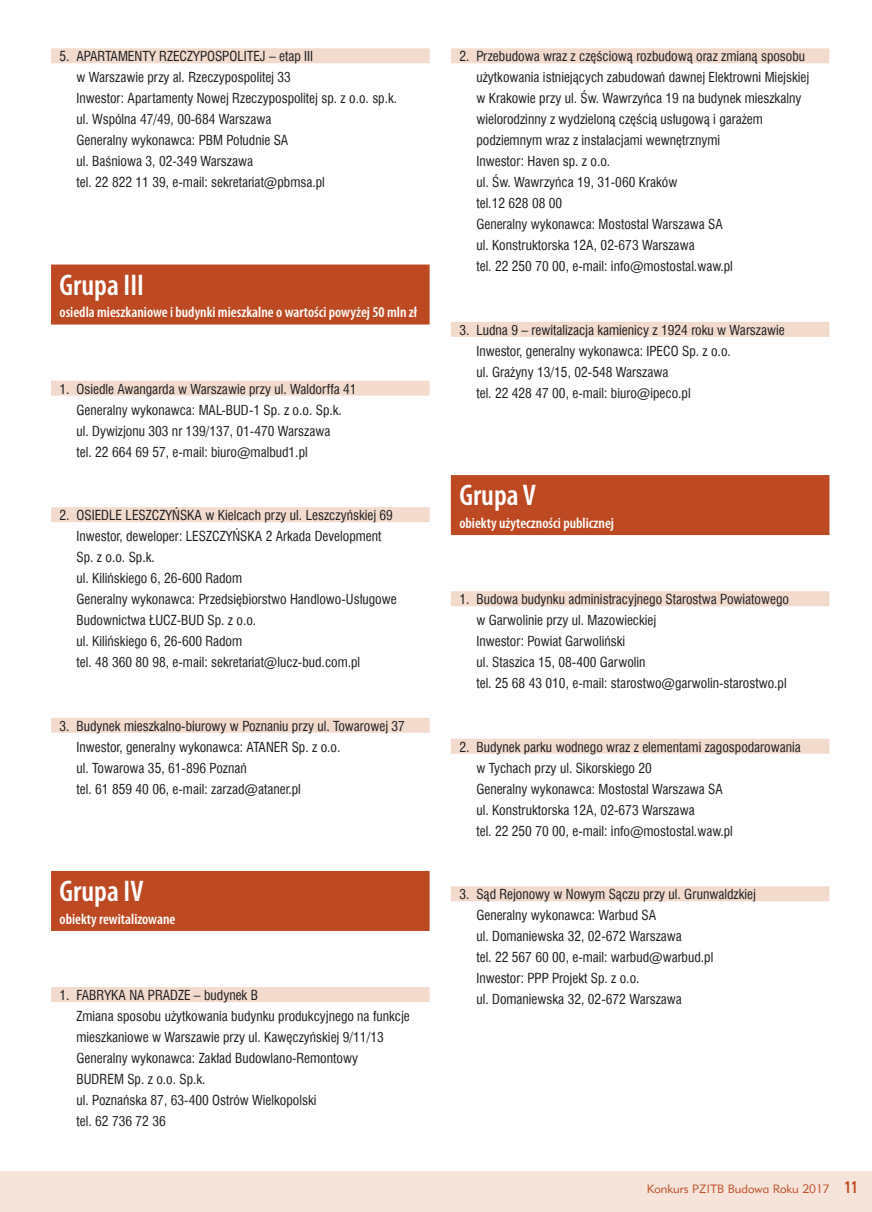
<style>
.page{position:relative;width:872px;height:1212px;background:#fff}
.page>*{position:absolute;margin:0;border:0;box-sizing:border-box;transform-origin:0 0}
.t1{font:600 condensed 30px "Myriad Pro";color:#fff}
.t2{font:600 condensed 15px "Myriad Pro";color:#fff}
.t3{font:13.5px/21px "Swis 721 Cn EU";color:#1b1c20}
.t4{font:12px "Geometric 415 Lt EU";color:#bd4922}
.s1{font-family:"Myriad Pro";font-weight:700;font-size:18px}
</style>
<div class="page">
<div style="left:0;top:1171px;width:872px;height:41px;background:#f6e4da"></div>
<div style="left:51px;top:48px;width:378px;height:15px;background:#f2dbcd"></div>
<div style="left:51px;top:264px;width:378px;height:60px;background:#bd4922"></div>
<div style="left:51px;top:381px;width:378px;height:15px;background:#f2dbcd"></div>
<div style="left:51px;top:507px;width:378px;height:15px;background:#f2dbcd"></div>
<div style="left:51px;top:718px;width:378px;height:15px;background:#f2dbcd"></div>
<div style="left:51px;top:871px;width:378px;height:60px;background:#bd4922"></div>
<div style="left:51px;top:987px;width:378px;height:15px;background:#f2dbcd"></div>
<div style="left:451px;top:48px;width:378px;height:15px;background:#f2dbcd"></div>
<div style="left:451px;top:322px;width:378px;height:15px;background:#f2dbcd"></div>
<div style="left:451px;top:475px;width:378px;height:60px;background:#bd4922"></div>
<div style="left:451px;top:591px;width:378px;height:15px;background:#f2dbcd"></div>
<div style="left:451px;top:739px;width:378px;height:15px;background:#f2dbcd"></div>
<div style="left:451px;top:886px;width:378px;height:15px;background:#f2dbcd"></div>
<p class="t3" style="left:77px;top:46px;width:322px;text-indent:-17px">5. APARTAMENTY RZECZYPOSPOLITEJ – etap III<br>w Warszawie przy al. Rzeczypospolitej 33<br>Inwestor: Apartamenty Nowej Rzeczypospolitej sp. z o.o. sp.k. ul. Wspólna 47/49, 00-684 Warszawa<br>Generalny wykonawca: PBM Południe SA<br>ul. Baśniowa 3, 02-349 Warszawa<br>tel. 22 822 11 39, e-mail: sekretariat@pbmsa.pl</p>
<h1 class="t1" style="left:60px;top:268px;width:86px">Grupa III</h1>
<p class="t2" style="left:60px;top:304px;width:359px">osiedla mieszkaniowe i budynki mieszkalne o wartości powyżej 50 mln zł</p>
<p class="t3" style="left:77px;top:378px;width:282px;text-indent:-17px">1. Osiedle Awangarda w Warszawie przy ul. Waldorffa 41<br>Generalny wykonawca: MAL-BUD-1 Sp. z o.o. Sp.k. ul. Dywizjonu 303 nr 139/137, 01-470 Warszawa<br>tel. 22 664 69 57, e-mail: biuro@malbud1.pl</p>
<p class="t3" style="left:77px;top:505px;width:322px;text-indent:-17px">2. OSIEDLE LESZCZYŃSKA w Kielcach przy ul. Leszczyńskiej 69<br>Inwestor, deweloper: LESZCZYŃSKA 2 Arkada Development Sp. z o.o. Sp.k.<br>ul. Kilińskiego 6, 26-600 Radom<br>Generalny wykonawca: Przedsiębiorstwo Handlowo-Usługowe Budownictwa ŁUCZ-BUD Sp. z o.o.<br>ul. Kilińskiego 6, 26-600 Radom<br>tel. 48 360 80 98, e-mail: sekretariat@lucz-bud.com.pl</p>
<p class="t3" style="left:77px;top:715px;width:330px;text-indent:-17px">3. Budynek mieszkalno-biurowy w Poznaniu przy ul. Towarowej 37<br>Inwestor, generalny wykonawca: ATANER Sp. z o.o.<br>ul. Towarowa 35, 61-896 Poznań<br>tel. 61 859 40 06, e-mail: zarzad@ataner.pl</p>
<h1 class="t1" style="left:60px;top:875px;width:85px">Grupa IV</h1>
<p class="t2" style="left:60px;top:910px;width:117px">obiekty rewitalizowane</p>
<p class="t3" style="left:77px;top:984px;width:335px;text-indent:-17px">1. FABRYKA NA PRADZE – budynek B<br>Zmiana sposobu użytkowania budynku produkcyjnego na funkcje mieszkaniowe w Warszawie przy ul. Kawęczyńskiej 9/11/13<br>Generalny wykonawca: Zakład Budowlano-Remontowy<br>BUDREM Sp. z o.o. Sp.k.<br>ul. Poznańska 87, 63-400 Ostrów Wielkopolski<br>tel. 62 736 72 36</p>
<p class="t3" style="left:476px;top:46px;width:334px;text-indent:-17px">2. Przebudowa wraz z częściową rozbudową oraz zmianą sposobu użytkowania istniejących zabudowań dawnej Elektrowni Miejskiej w Krakowie przy ul. Św. Wawrzyńca 19 na budynek mieszkalny wielorodzinny z wydzieloną częścią usługową i garażem podziemnym wraz z instalacjami wewnętrznymi<br>Inwestor: Haven sp. z o.o.<br>ul. Św. Wawrzyńca 19, 31-060 Kraków<br>tel.12 628 08 00<br>Generalny wykonawca: Mostostal Warszawa SA<br>ul. Konstruktorska 12A, 02-673 Warszawa<br>tel. 22 250 70 00, e-mail: info@mostostal.waw.pl</p>
<p class="t3" style="left:476px;top:319px;width:310px;text-indent:-17px">3. Ludna 9 – rewitalizacja kamienicy z 1924 roku w Warszawie Inwestor, generalny wykonawca: IPECO Sp. z o.o.<br>ul. Grażyny 13/15, 02-548 Warszawa<br>tel. 22 428 47 00, e-mail: biuro@ipeco.pl</p>
<h1 class="t1" style="left:459px;top:479px;width:78px">Grupa V</h1>
<p class="t2" style="left:459px;top:515px;width:156px">obiekty użyteczności publicznej</p>
<p class="t3" style="left:476px;top:589px;width:314px;text-indent:-17px">1. Budowa budynku administracyjnego Starostwa Powiatowego w Garwolinie przy ul. Mazowieckiej<br>Inwestor: Powiat Garwoliński<br>ul. Staszica 15, 08-400 Garwolin<br>tel. 25 68 43 010, e-mail: starostwo@garwolin-starostwo.pl</p>
<p class="t3" style="left:476px;top:736px;width:326px;text-indent:-17px">2. Budynek parku wodnego wraz z elementami zagospodarowania w Tychach przy ul. Sikorskiego 20<br>Generalny wykonawca: Mostostal Warszawa SA<br>ul. Konstruktorska 12A, 02-673 Warszawa<br>tel. 22 250 70 00, e-mail: info@mostostal.waw.pl</p>
<p class="t3" style="left:476px;top:884px;width:281px;text-indent:-17px">3. Sąd Rejonowy w Nowym Sączu przy ul. Grunwaldzkiej Generalny wykonawca: Warbud SA<br>ul. Domaniewska 32, 02-672 Warszawa<br>tel. 22 567 60 00, e-mail: warbud@warbud.pl Inwestor: PPP Projekt Sp. z o.o.<br>ul. Domaniewska 32, 02-672 Warszawa</p>
<p class="t4" style="left:647px;top:1181px;width:212px">Konkurs PZITB Budowa Roku 2017 <span class="s1">11</span></p>
</div>
